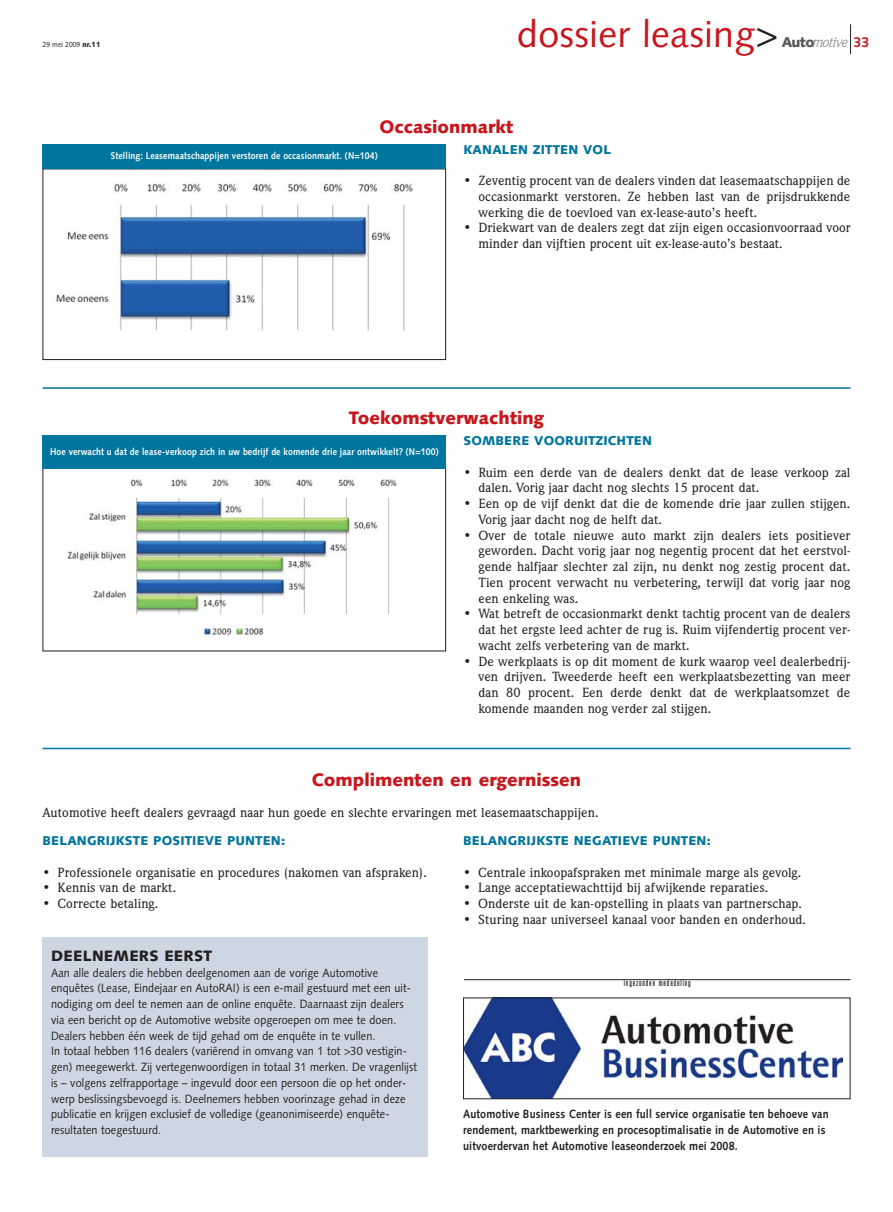
<style>
.page{position:relative;width:893px;height:1212px;background:#fff}
.page>*{position:absolute;margin:0;border:0;box-sizing:border-box;transform-origin:0 0}
.t1{font:37.5px "Syntax";letter-spacing:.01em;color:#c8161d}
.t2{font:900 18px "Syntax";color:#c8161d}
.t3{font:900 15px "Syntax";letter-spacing:.015em;color:#231f20}
.t4{font:italic 14.7px "Weidemann IT Cby BT";letter-spacing:-.04em;color:#808285}
.t5{font:500 13.5px/15.8px "Weidemann IT Cby BT";color:#231f20;text-align:justify}
.t6{font:900 12.75px "Syntax";letter-spacing:.015em;color:#00759e}
.t7{font:12px/15.8px "Syntax";letter-spacing:.01em;color:#231f20;scale:.9 1}
.t8{font:700 12px/15.8px "Syntax";letter-spacing:.01em;color:#231f20;scale:.9 1}
.t9{font:700 9.75px "Syntax";letter-spacing:.01em;color:#fff;scale:.9 1}
.t10{font:500 9px "Akzidenz Grot Con BQ";letter-spacing:.105em;color:#231f20;scale:.9 1}
.t11{font:7.5px "Syntax";letter-spacing:.01em;color:#231f20;scale:.9 1}
.s1{font-weight:900}
.s2{color:#231f20}
.s3{font-family:"Syntax";font-weight:900;font-style:normal;font-size:14.25px;color:#58595b}
.s4{font-family:"Syntax";font-weight:700;font-style:normal;font-size:14.25px;color:#c8161d}
</style>
<div class="page">
<img style="left:56px;top:182px;width:357px;height:149px">
<div style="left:43px;top:169px;width:403px;height:191px;border:1px solid #231f20"></div>
<div style="left:43px;top:144px;width:403px;height:25px;background:#00759e"></div>
<hr style="left:43px;top:387px;width:807px;height:2px;background:#00759e">
<img style="left:67px;top:479px;width:330px;height:156px">
<div style="left:43px;top:436px;width:403px;height:33px;background:#00759e"></div>
<hr style="left:43px;top:748px;width:807px;height:1px;background:#00759e">
<div style="left:43px;top:937px;width:385px;height:220px;background:#cdd6e3"></div>
<img style="left:465px;top:999px;width:377px;height:98px">
<hr style="left:464px;top:979px;width:386px;height:1px;background:#231f20">
<hr style="left:850px;top:24px;width:1px;height:30px;background:#231f20">
<p class="t11" style="left:43px;top:42px;width:66px">29 mei 2009 <span class="s1">nr.11</span></p>
<p class="t1" style="left:517px;top:19px;width:263px">dossier leasing<span class="s2">&gt;</span></p>
<p class="t4" style="left:782px;top:37px;width:89px"><span class="s3">Auto</span>motive <span class="s4">33</span></p>
<p class="t2" style="left:379px;top:119px;width:135px">Occasionmarkt</p>
<p class="t9" style="left:111px;top:152px;width:298px">Stelling: Leasemaatschappijen verstoren de occasionmarkt. (N=104)</p>
<p class="t6" style="left:463px;top:144px;width:149px">KANALEN ZITTEN VOL</p>
<p class="t5" style="left:478px;top:174px;width:373px;text-indent:-15px">• Zeventig procent van de dealers vinden dat leasemaatschappijen de occasionmarkt verstoren. Ze hebben last van de prijsdrukkende werking die de toevloed van ex-lease-auto’s heeft.</p>
<p class="t5" style="left:478px;top:221px;width:374px;text-indent:-15px">• Driekwart van de dealers zegt dat zijn eigen occasionvoorraad voor minder dan vijftien procent uit ex-lease-auto’s bestaat.</p>
<p class="t2" style="left:349px;top:410px;width:197px">Toekomstverwachting</p>
<p class="t9" style="left:50px;top:448px;width:433px">Hoe verwacht u dat de lease-verkoop zich in uw bedrijf de komende drie jaar ontwikkelt? (N=100)</p>
<p class="t6" style="left:463px;top:435px;width:190px">SOMBERE VOORUITZICHTEN</p>
<p class="t5" style="left:478px;top:465px;width:373px;text-indent:-15px">• Ruim een derde van de dealers denkt dat de lease verkoop zal dalen. Vorig jaar dacht nog slechts 15 procent dat.</p>
<p class="t5" style="left:478px;top:497px;width:373px;text-indent:-15px">• Een op de vijf denkt dat die de komende drie jaar zullen stijgen.<br>Vorig jaar dacht nog de helft dat.</p>
<p class="t5" style="left:478px;top:528px;width:373px;text-indent:-15px">• Over de totale nieuwe auto markt zijn dealers iets positiever geworden. Dacht vorig jaar nog negentig procent dat het eerstvol&shy;gende halfjaar slechter zal zijn, nu denkt nog zestig procent dat.<br>Tien procent verwacht nu verbetering, terwijl dat vorig jaar nog een enkeling was.</p>
<p class="t5" style="left:478px;top:607px;width:373px;text-indent:-15px">• Wat betreft de occasionmarkt denkt tachtig procent van de dealers dat het ergste leed achter de rug is. Ruim vijfendertig procent ver&shy;wacht zelfs verbetering van de markt.</p>
<p class="t5" style="left:478px;top:654px;width:373px;text-indent:-15px">• De werkplaats is op dit moment de kurk waarop veel dealerbedrij&shy;ven drijven. Tweederde heeft een werkplaatsbezetting van meer dan 80 procent. Een derde denkt dat de werkplaatsomzet de komende maanden nog verder zal stijgen.</p>
<p class="t2" style="left:312px;top:772px;width:271px">Complimenten en ergernissen</p>
<p class="t5" style="left:43px;top:805px;width:558px">Automotive heeft dealers gevraagd naar hun goede en slechte ervaringen met leasemaatschappijen.</p>
<p class="t6" style="left:43px;top:836px;width:244px">BELANGRIJKSTE POSITIEVE PUNTEN:</p>
<p class="t5" style="left:43px;top:865px;width:386px">• Professionele organisatie en procedures (nakomen van afspraken).</p>
<p class="t5" style="left:43px;top:881px;width:135px">• Kennis van de markt.</p>
<p class="t5" style="left:43px;top:897px;width:117px">• Correcte betaling.</p>
<p class="t3" style="left:51px;top:950px;width:163px">DEELNEMERS EERST</p>
<p class="t7" style="left:51px;top:966px;width:408px">Aan alle dealers die hebben deelgenomen aan de vorige Automotive enquêtes (Lease, Eindejaar en AutoRAI) is een e-mail gestuurd met een uit&shy;nodiging om deel te nemen aan de online enquête. Daarnaast zijn dealers via een bericht op de Automotive website opgeroepen om mee te doen.<br>Dealers hebben één week de tijd gehad om de enquête in te vullen.<br>In totaal hebben 116 dealers (variërend in omvang van 1 tot &gt;30 vestigin&shy;gen) meegewerkt. Zij vertegenwoordigen in totaal 31 merken. De vragenlijst is – volgens zelfrapportage – ingevuld door een persoon die op het onder&shy;werp beslissingsbevoegd is. Deelnemers hebben voorinzage gehad in deze publicatie en krijgen exclusief de volledige (geanonimiseerde) enquête - resultaten toegestuurd.</p>
<p class="t6" style="left:463px;top:836px;width:249px">BELANGRIJKSTE NEGATIEVE PUNTEN:</p>
<p class="t5" style="left:463px;top:865px;width:340px">• Centrale inkoopafspraken met minimale marge als gevolg.</p>
<p class="t5" style="left:463px;top:881px;width:307px">• Lange acceptatiewachttijd bij afwijkende reparaties.</p>
<p class="t5" style="left:463px;top:897px;width:341px">• Onderste uit de kan-opstelling in plaats van partnerschap.</p>
<p class="t5" style="left:463px;top:913px;width:344px">• Sturing naar universeel kanaal voor banden en onderhoud.</p>
<p class="t10" style="left:624px;top:980px;width:76px">ingezonden mededeling</p>
<p class="t8" style="left:463px;top:1107px;width:408px">Automotive Business Center is een full service organisatie ten behoeve van rendement, marktbewerking en procesoptimalisatie in de Automotive en is uitvoerdervan het Automotive leaseonderzoek mei 2008.</p>
</div>
